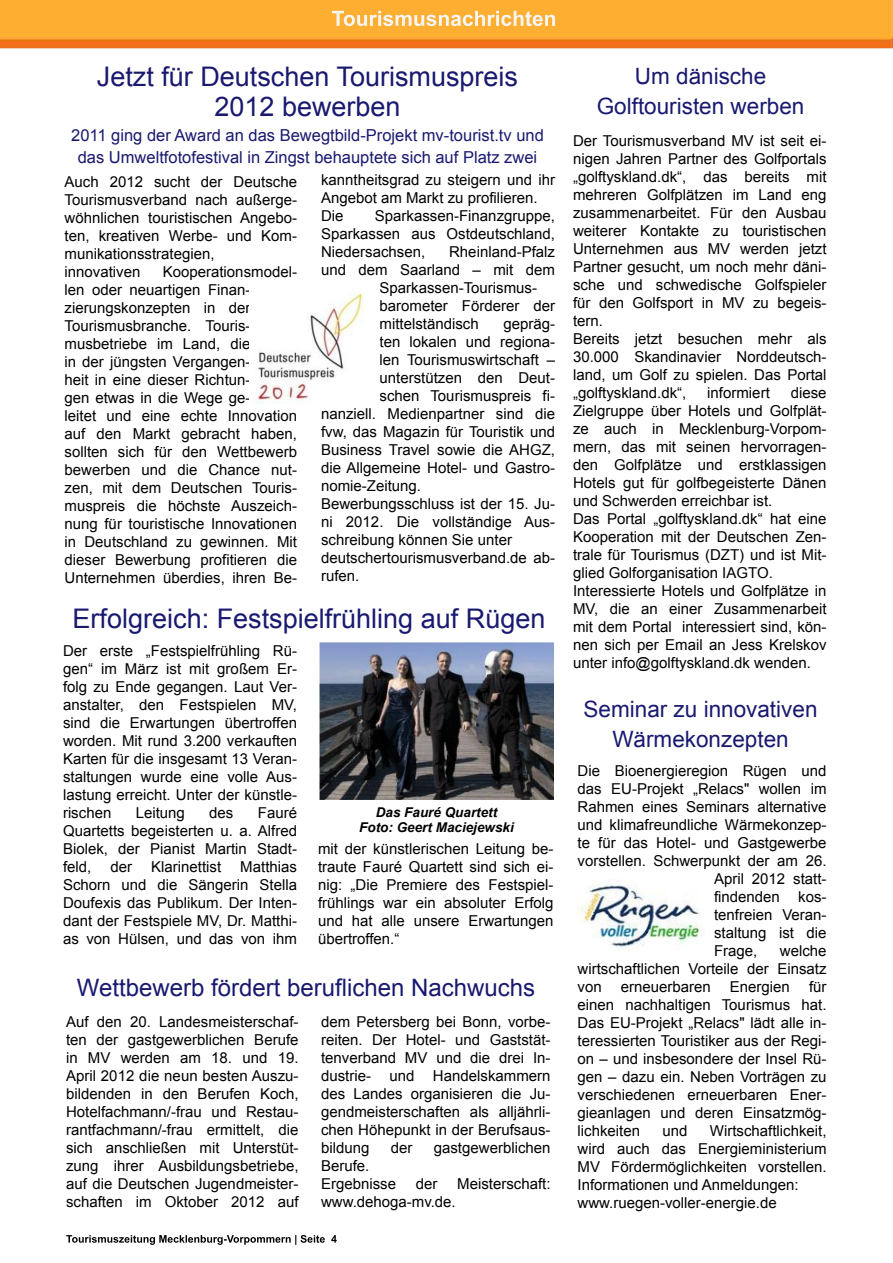
<style>
.page{position:relative;width:893px;height:1263px;background:#fff}
.page>*{position:absolute;margin:0;border:0;box-sizing:border-box;transform-origin:0 0}
.t1{font:27px/30px "Arial";color:#191970;text-align:center}
.t2{font:24px "Arial";color:#191970}
.t3{font:22.5px/30px "Arial";color:#191970;text-align:center}
.t4{font:16.5px/21.6px "Arial";color:#191970;text-align:center}
.t5{font:15px/18px "Arial";color:#000;text-align:justify}
.t6{font:italic 700 13.5px/15px "Arial";color:#000;text-align:center}
</style>
<div class="page">
<img style="left:0;top:0;width:891px;height:48px">
<img style="left:891px;top:0;width:2px;height:48px">
<svg style="left:66px;top:1235px;width:259px;height:10px"></svg>
<svg style="left:331px;top:1235px;width:6px;height:7px"></svg>
<svg style="left:332px;top:11px;width:223px;height:15px"></svg>
<img style="left:319px;top:642px;width:235px;height:158px">
<img style="left:577px;top:884px;width:123px;height:67px">
<img style="left:255px;top:291px;width:109px;height:113px">
<h1 class="t1" style="left:97px;top:62px;width:423px">Jetzt für Deutschen Tourismuspreis<br>2012 bewerben</h1>
<p class="t4" style="left:71px;top:125px;width:474px">2011 ging der Award an das Bewegtbild-Projekt mv-tourist.tv und das Umweltfotofestival in Zingst behauptete sich auf Platz zwei</p>
<p class="t5" style="left:64px;top:172px;width:234px;text-align:left">Auch 2012 sucht der Deutsche<br>Tourismusverband nach außerge&shy;wöhnlichen touristischen Angebo&shy;ten, kreativen Werbe- und Kom&shy;munikationsstrategien,<br>innovativen</p>
<p class="t5" style="left:64px;top:262px;width:234px;text-align:left;text-indent:98px">Kooperationsmodel&shy;len oder neuartigen Finan&shy;zierungskonzepten in der<br>Tourismusbranche. Touris&shy;musbetriebe im Land, die<br>in der jüngsten Vergangen-<br>heit in eine dieser Richtun-<br>gen etwas in die Wege ge-<br>leitet und eine echte Innovation auf den Markt gebracht haben, sollten sich für den Wettbewerb bewerben und die Chance nut&shy;zen, mit dem Deutschen Touris&shy;muspreis die höchste Auszeich&shy;nung für touristische Innovationen in Deutschland zu gewinnen. Mit dieser Bewerbung profitieren die<br>Unternehmen überdies, ihren Be-</p>
<p class="t5" style="left:321px;top:171px;width:235px;text-align:left">kanntheitsgrad zu steigern und ihr<br>Angebot am Markt zu profilieren.<br>Die</p>
<p class="t5" style="left:321px;top:207px;width:235px;text-indent:54px">Sparkassen-Finanzgruppe, Sparkassen aus Ostdeutschland, Niedersachsen,</p>
<p class="t5" style="left:449px;top:243px;width:107px">Rheinland-Pfalz</p>
<p class="t5" style="left:321px;top:261px;width:235px">und dem Saarland – mit dem</p>
<p class="t5" style="left:379px;top:279px;width:159px">Sparkassen-Tourismus-</p>
<p class="t5" style="left:379px;top:297px;width:177px">barometer Förderer der</p>
<p class="t5" style="left:379px;top:315px;width:101px">mittelständisch</p>
<p class="t5" style="left:503px;top:315px;width:53px">gepräg-</p>
<p class="t5" style="left:379px;top:333px;width:177px">ten lokalen und regiona-</p>
<p class="t5" style="left:379px;top:351px;width:177px">len Tourismuswirtschaft –</p>
<p class="t5" style="left:379px;top:369px;width:177px">unterstützen den Deut-</p>
<p class="t5" style="left:379px;top:387px;width:177px">schen Tourismuspreis fi-</p>
<p class="t5" style="left:321px;top:405px;width:235px">nanziell. Medienpartner sind die</p>
<p class="t5" style="left:321px;top:423px;width:235px">fvw, das Magazin für Touristik und</p>
<p class="t5" style="left:321px;top:441px;width:235px">Business Travel sowie die AHGZ,</p>
<p class="t5" style="left:321px;top:459px;width:235px">die Allgemeine Hotel- und Gastro-</p>
<p class="t5" style="left:321px;top:477px;width:102px">nomie-Zeitung.</p>
<p class="t5" style="left:321px;top:495px;width:235px">Bewerbungsschluss ist der 15. Ju-</p>
<p class="t5" style="left:321px;top:513px;width:235px">ni 2012. Die vollständige Aus-</p>
<p class="t5" style="left:321px;top:531px;width:192px">schreibung können Sie unter</p>
<p class="t5" style="left:321px;top:549px;width:235px">deutschertourismusverband.de ab-</p>
<p class="t5" style="left:321px;top:567px;width:40px">rufen.</p>
<h1 class="t1" style="left:73px;top:603px;width:474px">Erfolgreich: Festspielfrühling auf Rügen</h1>
<p class="t5" style="left:63px;top:642px;width:235px">Der erste „Festspielfrühling Rü&shy;gen“ im März ist mit großem Er&shy;folg zu Ende gegangen. Laut Ver&shy;anstalter, den Festspielen MV, sind die Erwartungen übertroffen worden. Mit rund 3.200 verkauften Karten für die insgesamt 13 Veran&shy;staltungen wurde eine volle Aus&shy;lastung erreicht. Unter der künstle&shy;rischen</p>
<p class="t6" style="left:359px;top:805px;width:156px">Das Fauré Quartett<br>Foto: Geert Maciejewski</p>
<p class="t5" style="left:63px;top:804px;width:235px;text-indent:195px">Fauré Quartetts begeisterten u. a. Alfred Biolek, der Pianist Martin Stadt&shy;feld,</p>
<p class="t5" style="left:136px;top:804px;width:51px">Leitung</p>
<p class="t5" style="left:209px;top:804px;width:26px">des</p>
<p class="t5" style="left:318px;top:840px;width:237px">mit der künstlerischen Leitung be&shy;traute Fauré Quartett sind sich ei&shy;nig: „Die Premiere des Festspiel&shy;frühlings war ein absoluter Erfolg und hat alle unsere Erwartungen übertroffen.“</p>
<p class="t5" style="left:63px;top:858px;width:235px;text-indent:177px">Matthias Schorn und die Sängerin Stella Doufexis das Publikum. Der Inten&shy;dant der Festspiele MV, Dr. Matthi&shy;as von Hülsen, und das von ihm</p>
<p class="t5" style="left:110px;top:858px;width:23px">der</p>
<p class="t5" style="left:151px;top:858px;width:72px">Klarinettist</p>
<h2 class="t2" style="left:77px;top:974px;width:460px">Wettbewerb fördert beruflichen Nachwuchs</h2>
<p class="t5" style="left:66px;top:1013px;width:234px">Auf den 20. Landesmeisterschaf&shy;ten der gastgewerblichen Berufe in MV werden am 18. und 19.<br>April 2012 die neun besten Auszu&shy;bildenden in den Berufen Koch, Hotelfachmann/-frau und Restau&shy;rantfachmann/-frau ermittelt, die sich anschließen mit Unterstüt&shy;zung ihrer Ausbildungsbetriebe, auf die Deutschen Jugendmeister&shy;schaften im Oktober 2012 auf</p>
<p class="t5" style="left:321px;top:1012px;width:231px">dem Petersberg bei Bonn, vorbe&shy;reiten. Der Hotel- und Gaststät&shy;tenverband MV und die drei In&shy;dustrie- und Handelskammern des Landes organisieren die Ju&shy;gendmeisterschaften als alljährli&shy;chen Höhepunkt in der Berufsaus&shy;bildung</p>
<p class="t5" style="left:391px;top:1138px;width:23px">der</p>
<p class="t5" style="left:434px;top:1138px;width:118px">gastgewerblichen</p>
<p class="t5" style="left:321px;top:1156px;width:77px">Berufe.<br>Ergebnisse</p>
<p class="t5" style="left:416px;top:1174px;width:23px">der</p>
<p class="t5" style="left:457px;top:1174px;width:95px">Meisterschaft:</p>
<p class="t5" style="left:321px;top:1192px;width:136px">www.dehoga-mv.de.</p>
<h3 class="t3" style="left:597px;top:61px;width:209px">Um dänische<br>Golftouristen werben</h3>
<p class="t5" style="left:573px;top:132px;width:255px;text-align:left">Der Tourismusverband MV ist seit ei&shy;nigen Jahren Partner des Golfportals „golftyskland.dk“, das bereits mit mehreren Golfplätzen im Land eng zusammenarbeitet. Für den Ausbau weiterer Kontakte zu touristischen<br>Unternehmen aus MV werden jetzt<br>Partner gesucht, um noch mehr däni&shy;sche und schwedische Golfspieler für den Golfsport in MV zu begeis&shy;tern.<br>Bereits jetzt besuchen mehr als<br>30.000 Skandinavier Norddeutsch&shy;land, um Golf zu spielen. Das Portal „golftyskland.dk“,</p>
<p class="t5" style="left:707px;top:384px;width:64px">informiert</p>
<p class="t5" style="left:573px;top:384px;width:255px;text-align:left;text-indent:218px">diese Zielgruppe über Hotels und Golfplät&shy;ze auch in Mecklenburg-Vorpom&shy;mern, das mit seinen hervorragen&shy;den Golfplätze und erstklassigen Hotels gut für golfbegeisterte Dänen und Schwerden erreichbar ist.<br>Das Portal „golftyskland.dk“ hat eine Kooperation mit der Deutschen Zen&shy;trale für Tourismus (DZT) und ist Mit&shy;glied Golforganisation IAGTO.<br>Interessierte Hotels und Golfplätze in MV, die an einer Zusammenarbeit mit dem Portal interessiert sind, kön&shy;nen sich per Email an Jess Krelskov unter info@golftyskland.dk wenden.</p>
<h3 class="t3" style="left:584px;top:694px;width:235px">Seminar zu innovativen<br>Wärmekonzepten</h3>
<p class="t5" style="left:577px;top:762px;width:250px">Die Bioenergieregion Rügen und</p>
<p class="t5" style="left:577px;top:780px;width:250px">das EU-Projekt „Relacs" wollen im</p>
<p class="t5" style="left:577px;top:798px;width:250px">Rahmen eines Seminars alternative</p>
<p class="t5" style="left:577px;top:816px;width:250px">und klimafreundliche Wärmekonzep-</p>
<p class="t5" style="left:577px;top:834px;width:250px">te für das Hotel- und Gastgewerbe</p>
<p class="t5" style="left:577px;top:852px;width:250px">vorstellen. Schwerpunkt der am 26.</p>
<p class="t5" style="left:714px;top:870px;width:114px">April 2012 statt-</p>
<p class="t5" style="left:714px;top:888px;width:114px">findenden kos-</p>
<p class="t5" style="left:714px;top:906px;width:114px">tenfreien Veran-</p>
<p class="t5" style="left:714px;top:924px;width:114px">staltung ist die</p>
<p class="t5" style="left:714px;top:942px;width:45px">Frage,</p>
<p class="t5" style="left:577px;top:942px;width:251px;text-indent:202px">welche wirtschaftlichen Vorteile der Einsatz von</p>
<p class="t5" style="left:577px;top:978px;width:250px;text-indent:231px">für einen nachhaltigen Tourismus hat.<br>Das EU-Projekt „Relacs" lädt alle in&shy;teressierten Touristiker aus der Regi&shy;on – und insbesondere der Insel Rü&shy;gen – dazu ein. Neben Vorträgen zu verschiedenen erneuerbaren Ener&shy;gieanlagen und deren Einsatzmög&shy;lichkeiten</p>
<p class="t5" style="left:621px;top:978px;width:92px">erneuerbaren</p>
<p class="t5" style="left:730px;top:978px;width:62px">Energien</p>
<p class="t5" style="left:577px;top:1122px;width:250px;text-align:left;text-indent:132px">Wirtschaftlichkeit, wird auch das Energieministerium<br>MV Fördermöglichkeiten vorstellen.<br>Informationen und Anmeldungen: www.ruegen-voller-energie.de</p>
<p class="t5" style="left:662px;top:1122px;width:27px">und</p>
</div>
